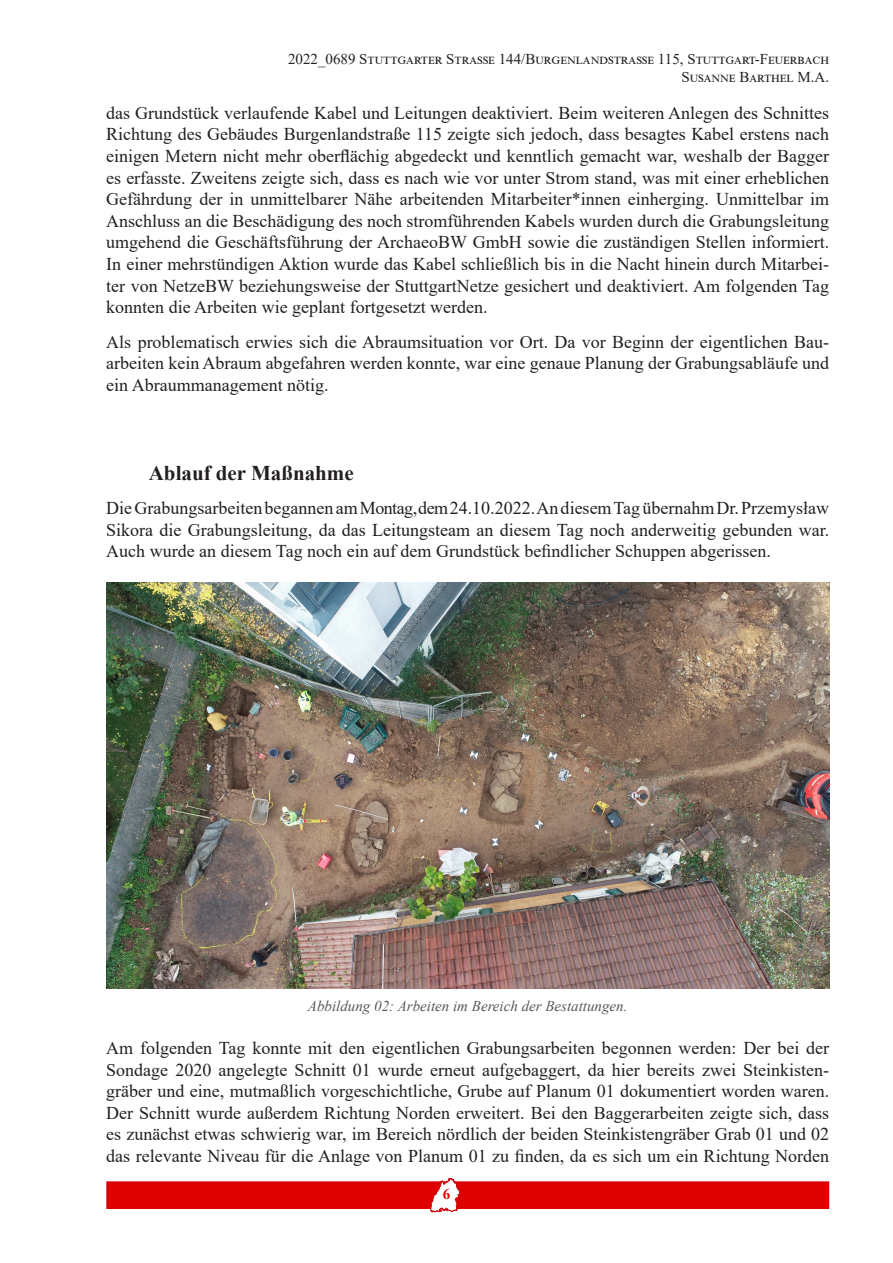
<style>
.page{position:relative;width:893px;height:1263px;background:#fff}
.page>*{position:absolute;margin:0;border:0;box-sizing:border-box;transform-origin:0 0}
.Ueberschrift_2{font:700 21px "Times New Roman";color:#231f20}
.Standardtext{font:18px/21.6px "Times New Roman";color:#231f20;text-align:justify}
.t1{font:15px/18px "Times New Roman";color:#231f20;text-align:right}
.Abbildungsunterschrift{font:italic 15px "Times New Roman";color:#57585a}
.t2{font:700 15px "Times New Roman";color:#de0000}
</style>
<div class="page">
<div style="left:106px;top:1181px;width:723px;height:28px;background:#de0000;border:2px solid #de0000"></div>
<svg style="left:430px;top:1178px;width:31px;height:34px"></svg>
<img style="left:106px;top:582px;width:723px;height:407px">
<p class="t1" style="left:288px;top:50px;width:543px">2022_0689 Stuttgarter Strasse 144/Burgenlandstrasse 115, Stuttgart-Feuerbach<br>Susanne Barthel M.A.</p>
<p class="Standardtext" style="left:106px;top:101px;width:724px">das Grundstück verlaufende Kabel und Leitungen deaktiviert. Beim weiteren Anlegen des Schnittes Richtung des Gebäudes Burgenlandstraße 115 zeigte sich jedoch, dass besagtes Kabel erstens nach einigen Metern nicht mehr oberflächig abgedeckt und kenntlich gemacht war, weshalb der Bagger es erfasste. Zweitens zeigte sich, dass es nach wie vor unter Strom stand, was mit einer erheblichen Gefährdung der in unmittelbarer Nähe arbeitenden Mitarbeiter*innen einherging. Unmittelbar im Anschluss an die Beschädigung des noch stromführenden Kabels wurden durch die Grabungsleitung umgehend die Geschäftsführung der ArchaeoBW GmbH sowie die zuständigen Stellen informiert.<br>In einer mehrstündigen Aktion wurde das Kabel schließlich bis in die Nacht hinein durch Mitarbei&shy;ter von NetzeBW beziehungsweise der StuttgartNetze gesichert und deaktiviert. Am folgenden Tag konnten die Arbeiten wie geplant fortgesetzt werden.</p>
<p class="Standardtext" style="left:106px;top:330px;width:724px">Als problematisch erwies sich die Abraumsituation vor Ort. Da vor Beginn der eigentlichen Bau&shy;arbeiten kein Abraum abgefahren werden konnte, war eine genaue Planung der Grabungsabläufe und ein Abraummanagement nötig.</p>
<p class="Ueberschrift_2" style="left:149px;top:458px;width:206px">Ablauf der Maßnahme</p>
<p class="Standardtext" style="left:106px;top:497px;width:724px">Die Grabungsarbeiten begannen am Montag, dem 24.10.2022. An diesem Tag übernahm Dr.Przemysław Sikora die Grabungsleitung, da das Leitungsteam an diesem Tag noch anderweitig gebunden war.<br>Auch wurde an diesem Tag noch ein auf dem Grundstück befindlicher Schuppen abgerissen.</p>
<p class="Abbildungsunterschrift" style="left:308px;top:996px;width:319px">Abbildung 02: Arbeiten im Bereich der Bestattungen.</p>
<p class="Standardtext" style="left:106px;top:1036px;width:724px">Am folgenden Tag konnte mit den eigentlichen Grabungsarbeiten begonnen werden: Der bei der Sondage 2020 angelegte Schnitt 01 wurde erneut aufgebaggert, da hier bereits zwei Steinkisten&shy;gräber und eine, mutmaßlich vorgeschichtliche, Grube auf Planum 01 dokumentiert worden waren.<br>Der Schnitt wurde außerdem Richtung Norden erweitert. Bei den Baggerarbeiten zeigte sich, dass es zunächst etwas schwierig war, im Bereich nördlich der beiden Steinkistengräber Grab 01 und 02 das relevante Niveau für die Anlage von Planum 01 zu finden, da es sich um ein Richtung Norden</p>
<p class="t2" style="left:443px;top:1183px;width:9px">6</p>
</div>
